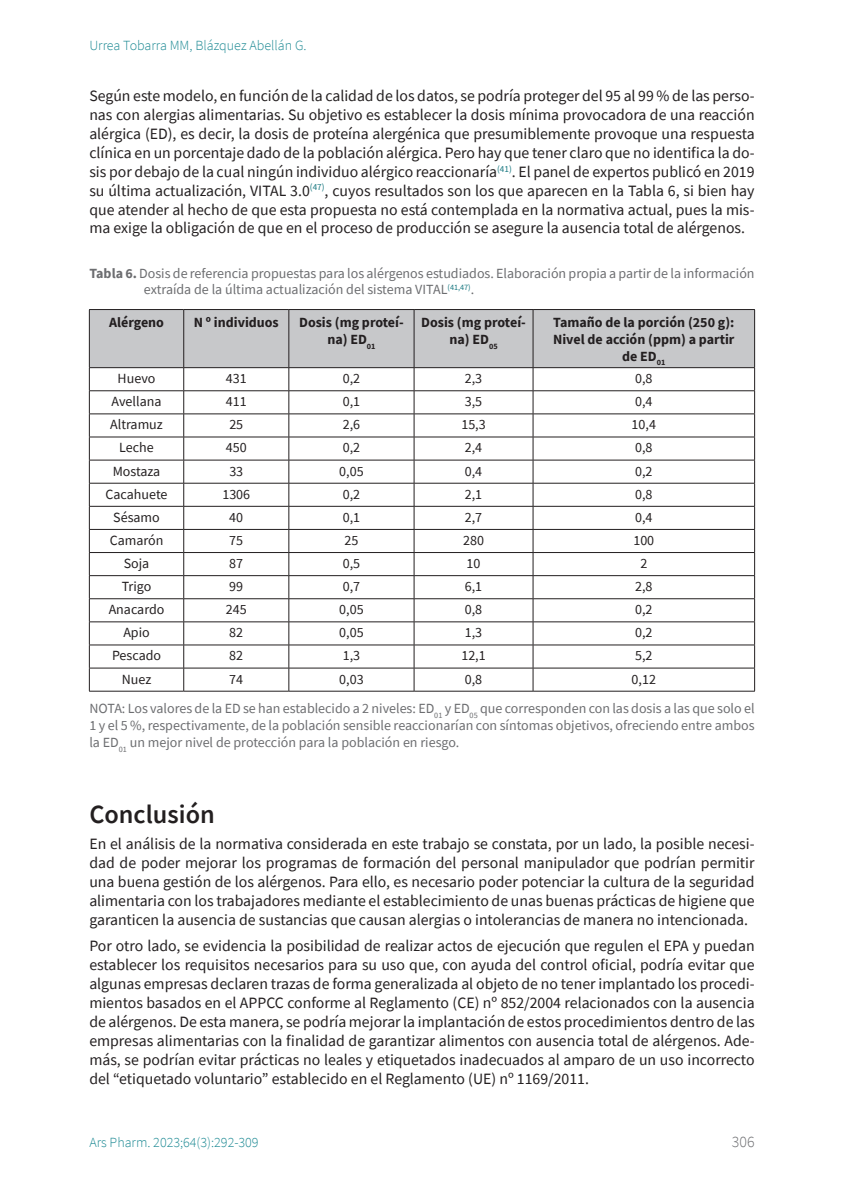
<style>
.page{position:relative;width:844px;height:1191px;background:#fff}
.page>*{position:absolute;margin:0;border:0;box-sizing:border-box;transform-origin:0 0}
.sps_tit_secc_1{font:600 26.25px "Source Sans Pro";color:#231f20}
.t1{font:15.75px/18.9px "Source Sans Pro";color:#231f20;text-align:justify}
.t2{font:300 15.75px "Source Sans Pro";color:#6c6d70}
.sps_tablas_texto{font:14px "Source Sans Pro";color:#231f20}
.sps_tablas_notas{font:14px/16.8px "Source Sans Pro";color:#6c6d70;text-align:justify}
.sps_tablas_titulo{font:14px/16.8px "Source Sans Pro";color:#6c6d70}
.sps_tablas_epig{font:700 14px/16.8px "Source Sans Pro";color:#231f20;text-align:center}
.t3{font:300 14px "Source Sans Pro";color:#1c8993}
.s1{font-weight:700}
</style>
<div class="page">
<svg style="left:89px;top:309px;width:666px;height:382px"></svg>
<hr style="left:89px;top:691px;width:95px;height:1px;background:#231f20">
<hr style="left:184px;top:691px;width:105px;height:1px;background:#231f20">
<hr style="left:289px;top:691px;width:125px;height:1px;background:#231f20">
<hr style="left:414px;top:691px;width:119px;height:1px;background:#231f20">
<hr style="left:533px;top:691px;width:221px;height:1px;background:#231f20">
<p class="t3" style="left:89px;top:37px;width:219px">Urrea Tobarra MM, Blázquez Abellán G.</p>
<p class="t1" style="left:89px;top:86px;width:666px">Según este modelo, en función de la calidad de los datos, se podría proteger del 95 al 99 % de las perso&shy;nas con alergias alimentarias. Su objetivo es establecer la dosis mínima provocadora de una reacción alérgica (ED), es decir, la dosis de proteína alergénica que presumiblemente provoque una respuesta clínica en un porcentaje dado de la población alérgica. Pero hay que tener claro que no identifica la do&shy;sis por debajo de la cual ningún individuo alérgico reaccionaría<sup>(41)</sup>. El panel de expertos publicó en 2019 su última actualización, VITAL 3.0<sup>(47)</sup>, cuyos resultados son los que aparecen en la Tabla 6, si bien hay que atender al hecho de que esta propuesta no está contemplada en la normativa actual, pues la mis&shy;ma exige la obligación de que en el proceso de producción se asegure la ausencia total de alérgenos.</p>
<p class="sps_tablas_titulo" style="left:144px;top:264px;width:612px;text-indent:-55px"><span class="s1">Tabla 6.</span> Dosis de referencia propuestas para los alérgenos estudiados. Elaboración propia a partir de la información extraída de la última actualización del sistema VITAL<sup>(41,47)</sup>.</p>
<p class="sps_tablas_epig" style="left:109px;top:314px;width:56px">Alérgeno</p>
<p class="sps_tablas_epig" style="left:194px;top:314px;width:86px">N º individuos</p>
<p class="sps_tablas_epig" style="left:299px;top:314px;width:106px">Dosis (mg proteí&shy;na) ED<sub>01</sub></p>
<p class="sps_tablas_epig" style="left:421px;top:314px;width:106px">Dosis (mg proteí&shy;na) ED<sub>05</sub></p>
<p class="sps_tablas_epig" style="left:553px;top:314px;width:183px">Tamaño de la porción (250 g):<br>Nivel de acción (ppm) a partir de ED<sub>01</sub></p>
<p class="sps_tablas_texto" style="left:118px;top:369px;width:39px">Huevo</p>
<p class="sps_tablas_texto" style="left:226px;top:369px;width:22px">431</p>
<p class="sps_tablas_texto" style="left:342px;top:369px;width:19px">0,2</p>
<p class="sps_tablas_texto" style="left:464px;top:369px;width:19px">2,3</p>
<p class="sps_tablas_texto" style="left:635px;top:369px;width:19px">0,8</p>
<p class="sps_tablas_texto" style="left:112px;top:393px;width:51px">Avellana</p>
<p class="sps_tablas_texto" style="left:226px;top:393px;width:22px">411</p>
<p class="sps_tablas_texto" style="left:342px;top:393px;width:19px">0,1</p>
<p class="sps_tablas_texto" style="left:464px;top:393px;width:19px">3,5</p>
<p class="sps_tablas_texto" style="left:635px;top:393px;width:19px">0,4</p>
<p class="sps_tablas_texto" style="left:110px;top:416px;width:54px">Altramuz</p>
<p class="sps_tablas_texto" style="left:229px;top:416px;width:15px">25</p>
<p class="sps_tablas_texto" style="left:342px;top:416px;width:19px">2,6</p>
<p class="sps_tablas_texto" style="left:461px;top:416px;width:26px">15,3</p>
<p class="sps_tablas_texto" style="left:631px;top:416px;width:26px">10,4</p>
<p class="sps_tablas_texto" style="left:119px;top:439px;width:36px">Leche</p>
<p class="sps_tablas_texto" style="left:226px;top:439px;width:22px">450</p>
<p class="sps_tablas_texto" style="left:342px;top:439px;width:19px">0,2</p>
<p class="sps_tablas_texto" style="left:464px;top:439px;width:19px">2,4</p>
<p class="sps_tablas_texto" style="left:635px;top:439px;width:19px">0,8</p>
<p class="sps_tablas_texto" style="left:113px;top:462px;width:49px">Mostaza</p>
<p class="sps_tablas_texto" style="left:229px;top:462px;width:15px">33</p>
<p class="sps_tablas_texto" style="left:339px;top:462px;width:26px">0,05</p>
<p class="sps_tablas_texto" style="left:464px;top:462px;width:19px">0,4</p>
<p class="sps_tablas_texto" style="left:635px;top:462px;width:19px">0,2</p>
<p class="sps_tablas_texto" style="left:106px;top:485px;width:63px">Cacahuete</p>
<p class="sps_tablas_texto" style="left:222px;top:485px;width:29px">1306</p>
<p class="sps_tablas_texto" style="left:342px;top:485px;width:19px">0,2</p>
<p class="sps_tablas_texto" style="left:464px;top:485px;width:19px">2,1</p>
<p class="sps_tablas_texto" style="left:635px;top:485px;width:19px">0,8</p>
<p class="sps_tablas_texto" style="left:113px;top:508px;width:48px">Sésamo</p>
<p class="sps_tablas_texto" style="left:229px;top:508px;width:15px">40</p>
<p class="sps_tablas_texto" style="left:342px;top:508px;width:19px">0,1</p>
<p class="sps_tablas_texto" style="left:464px;top:508px;width:19px">2,7</p>
<p class="sps_tablas_texto" style="left:635px;top:508px;width:19px">0,4</p>
<p class="sps_tablas_texto" style="left:110px;top:531px;width:55px">Camarón</p>
<p class="sps_tablas_texto" style="left:229px;top:531px;width:15px">75</p>
<p class="sps_tablas_texto" style="left:344px;top:531px;width:15px">25</p>
<p class="sps_tablas_texto" style="left:463px;top:531px;width:22px">280</p>
<p class="sps_tablas_texto" style="left:633px;top:531px;width:22px">100</p>
<p class="sps_tablas_texto" style="left:124px;top:554px;width:27px">Soja</p>
<p class="sps_tablas_texto" style="left:229px;top:554px;width:15px">87</p>
<p class="sps_tablas_texto" style="left:342px;top:554px;width:19px">0,5</p>
<p class="sps_tablas_texto" style="left:466px;top:554px;width:15px">10</p>
<p class="sps_tablas_texto" style="left:640px;top:554px;width:8px">2</p>
<p class="sps_tablas_texto" style="left:122px;top:577px;width:31px">Trigo</p>
<p class="sps_tablas_texto" style="left:229px;top:577px;width:15px">99</p>
<p class="sps_tablas_texto" style="left:342px;top:577px;width:19px">0,7</p>
<p class="sps_tablas_texto" style="left:464px;top:577px;width:19px">6,1</p>
<p class="sps_tablas_texto" style="left:635px;top:577px;width:19px">2,8</p>
<p class="sps_tablas_texto" style="left:109px;top:600px;width:57px">Anacardo</p>
<p class="sps_tablas_texto" style="left:226px;top:600px;width:22px">245</p>
<p class="sps_tablas_texto" style="left:339px;top:600px;width:26px">0,05</p>
<p class="sps_tablas_texto" style="left:464px;top:600px;width:19px">0,8</p>
<p class="sps_tablas_texto" style="left:635px;top:600px;width:19px">0,2</p>
<p class="sps_tablas_texto" style="left:123px;top:624px;width:28px">Apio</p>
<p class="sps_tablas_texto" style="left:229px;top:624px;width:15px">82</p>
<p class="sps_tablas_texto" style="left:339px;top:624px;width:26px">0,05</p>
<p class="sps_tablas_texto" style="left:464px;top:624px;width:19px">1,3</p>
<p class="sps_tablas_texto" style="left:635px;top:624px;width:19px">0,2</p>
<p class="sps_tablas_texto" style="left:112px;top:647px;width:51px">Pescado</p>
<p class="sps_tablas_texto" style="left:229px;top:647px;width:15px">82</p>
<p class="sps_tablas_texto" style="left:342px;top:647px;width:19px">1,3</p>
<p class="sps_tablas_texto" style="left:461px;top:647px;width:26px">12,1</p>
<p class="sps_tablas_texto" style="left:635px;top:647px;width:19px">5,2</p>
<p class="sps_tablas_texto" style="left:122px;top:670px;width:31px">Nuez</p>
<p class="sps_tablas_texto" style="left:229px;top:670px;width:15px">74</p>
<p class="sps_tablas_texto" style="left:339px;top:670px;width:26px">0,03</p>
<p class="sps_tablas_texto" style="left:464px;top:670px;width:19px">0,8</p>
<p class="sps_tablas_texto" style="left:631px;top:670px;width:26px">0,12</p>
<p class="sps_tablas_notas" style="left:89px;top:700px;width:666px">NOTA: Los valores de la ED se han establecido a 2 niveles: ED<sub>01</sub> y ED<sub>05</sub> que corresponden con las dosis a las que solo el 1 y el 5 %, respectivamente, de la población sensible reaccionarían con síntomas objetivos, ofreciendo entre ambos la ED<sub>01</sub> un mejor nivel de protección para la población en riesgo.</p>
<p class="sps_tit_secc_1" style="left:89px;top:797px;width:127px">Conclusión</p>
<p class="t1" style="left:89px;top:834px;width:666px">En el análisis de la normativa considerada en este trabajo se constata, por un lado, la posible necesi&shy;dad de poder mejorar los programas de formación del personal manipulador que podrían permitir una buena gestión de los alérgenos. Para ello, es necesario poder potenciar la cultura de la seguridad alimentaria con los trabajadores mediante el establecimiento de unas buenas prácticas de higiene que garanticen la ausencia de sustancias que causan alergias o intolerancias de manera no intencionada.</p>
<p class="t1" style="left:89px;top:936px;width:666px">Por otro lado, se evidencia la posibilidad de realizar actos de ejecución que regulen el EPA y puedan establecer los requisitos necesarios para su uso que, con ayuda del control oficial, podría evitar que algunas empresas declaren trazas de forma generalizada al objeto de no tener implantado los procedi&shy;mientos basados en el APPCC conforme al Reglamento (CE) nº 852/2004 relacionados con la ausencia de alérgenos. De esta manera, se podría mejorar la implantación de estos procedimientos dentro de las empresas alimentarias con la finalidad de garantizar alimentos con ausencia total de alérgenos. Ade&shy;más, se podrían evitar prácticas no leales y etiquetados inadecuados al amparo de un uso incorrecto del “etiquetado voluntario” establecido en el Reglamento (UE) nº 1169/2011.</p>
<p class="t3" style="left:89px;top:1133px;width:171px">Ars Pharm. 2023;64(3):292-309</p>
<p class="t2" style="left:731px;top:1132px;width:24px">306</p>
</div>
